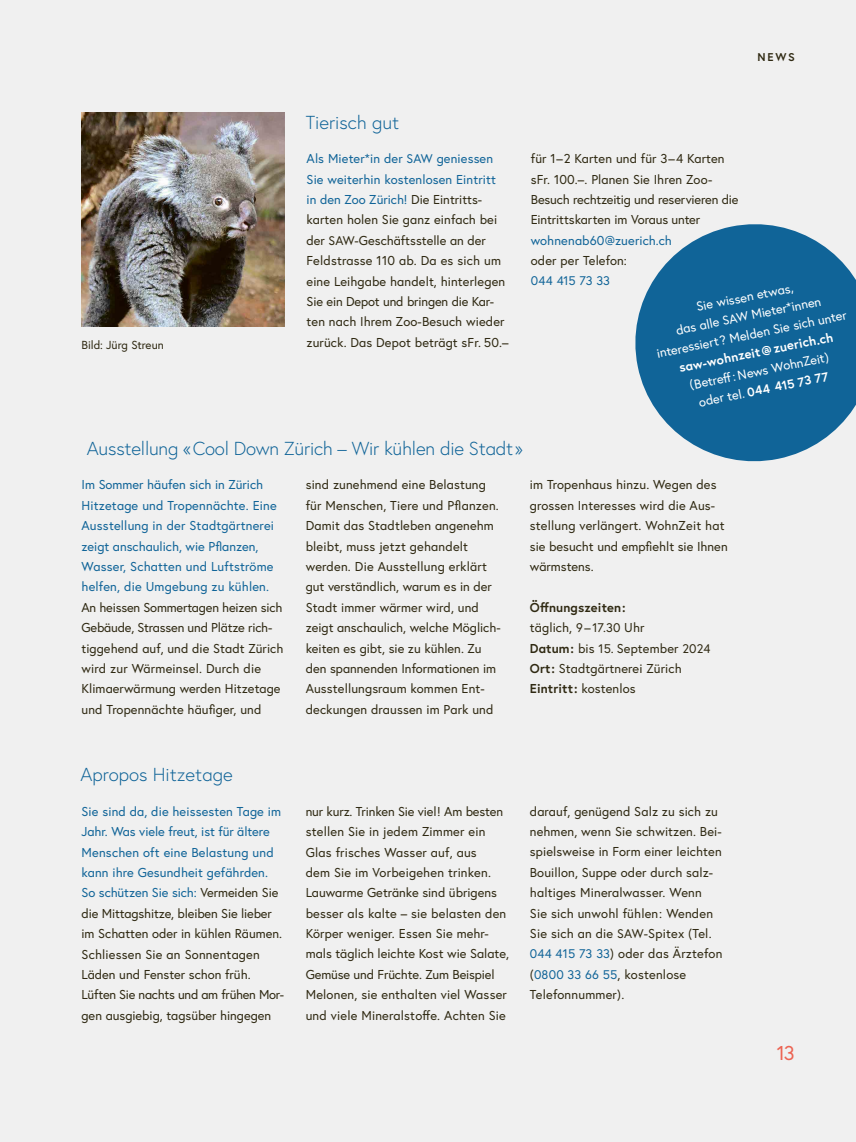
<style>
.page{position:relative;width:856px;height:1142px;background:#fff}
.page>*{position:absolute;margin:0;border:0;box-sizing:border-box;transform-origin:0 0}
.t1{font:20px "Europa";color:#ec6453}
.t2{font:300 18.75px "Europa";letter-spacing:-.01em;color:#106498}
.t3{font:12.88px/20.4px "Europa";letter-spacing:.01em;color:#2f2912}
.t4{font:12.88px/20.4px "Europa";letter-spacing:.015em;color:#106498}
.t5{font:12.88px/18.8px "Europa";color:#fff;text-align:center}
.t6{font:700 12.88px "Europa";color:#fff}
.t7{font:700 12.5px "Europa";color:#fff}
.t8{font:12.5px "Europa";letter-spacing:.005em;color:#106498}
.t9{font:11.62px "Europa";color:#2f2912}
.t10{font:700 11.25px "Europa";color:#2f2912}
.s1{color:#106498}
.s2{font-size:12.5px;color:#106498}
.s3{font-size:12.5px}
.s4{font-weight:400;font-size:12.88px}
.s5{font-weight:700}
</style>
<div class="page">
<div style="left:0;top:0;width:856px;height:1141px;background:#f0f0f0"></div>
<img style="left:82px;top:112px;width:202px;height:214px">
<svg style="left:635px;top:224px;width:221px;height:238px;fill:#106498"></svg>
<p class="t10" style="left:757px;top:50px;width:39px">NEWS</p>
<p class="t9" style="left:82px;top:337px;width:84px">Bild: Jürg Streun</p>
<h2 class="t2" style="left:306px;top:110px;width:95px">Tierisch gut</h2>
<p class="t3" style="left:307px;top:148px;width:204px"><span class="s1">Als Mieter*in der</span> <span class="s2">SAW</span> <span class="s1">geniessen Sie weiterhin kostenlosen Eintritt in den Zoo Zürich!</span> Die Eintritts&shy;karten holen Sie ganz einfach bei der <span class="s3">SAW</span>-Geschäftsstelle an der Feldstrasse 110 ab. Da es sich um eine Leihgabe handelt, hinterlegen Sie ein Depot und bringen die Kar&shy;ten nach Ihrem Zoo-Besuch wieder zurück. Das Depot beträgt sFr. 50.–</p>
<p class="t3" style="left:531px;top:148px;width:209px">für 1–2 Karten und für 3–4 Karten sFr. 100.–. Planen Sie Ihren Zoo-Besuch rechtzeitig und reservieren die Eintrittskarten im Voraus unter</p>
<p class="t4" style="left:531px;top:230px;width:143px">wohnenab60@zuerich.ch</p>
<p class="t3" style="left:531px;top:250px;width:98px">oder per Telefon:</p>
<p class="t8" style="left:531px;top:273px;width:81px">044 415 73 33</p>
<p class="t5" style="left:647px;top:308px;width:195px;rotate:-12deg">Sie wissen etwas,<br>das alle <span class="s3">SAW</span> Mieter*innen interessiert? Melden Sie sich unter</p>
<p class="t6" style="left:677px;top:360px;width:159px;rotate:-12deg">saw-wohnzeit@zuerich.ch</p>
<p class="t5" style="left:687px;top:376px;width:144px;rotate:-12deg">(Betreff : News WohnZeit)</p>
<p class="t7" style="left:697px;top:394px;width:133px;rotate:-12deg"><span class="s4">oder tel.</span> 044 415 73 77</p>
<h2 class="t2" style="left:87px;top:436px;width:437px">Ausstellung «Cool Down Zürich – Wir kühlen die Stadt»</h2>
<p class="t4" style="left:81px;top:474px;width:197px">Im Sommer häufen sich in Zürich Hitzetage und Tropennächte. Eine Ausstellung in der Stadtgärtnerei zeigt anschaulich, wie Pflanzen, Wasser, Schatten und Luftströme helfen, die Umgebung zu kühlen.</p>
<p class="t3" style="left:81px;top:596px;width:203px">An heissen Sommertagen heizen sich Gebäude, Strassen und Plätze rich&shy;tiggehend auf, und die Stadt Zürich wird zur Wärmeinsel. Durch die Klimaerwärmung werden Hitzetage und Tropennächte häufiger, und</p>
<h2 class="t2" style="left:81px;top:762px;width:154px">Apropos Hitzetage</h2>
<p class="t3" style="left:82px;top:800px;width:204px"><span class="s1">Sie sind da, die heissesten Tage im Jahr. Was viele freut, ist für ältere Menschen oft eine Belastung und kann ihre Gesundheit gefährden.<br>So schützen Sie sich:</span> Vermeiden Sie die Mittagshitze, bleiben Sie lieber im Schatten oder in kühlen Räumen.<br>Schliessen Sie an Sonnentagen Läden und Fenster schon früh.<br>Lüften Sie nachts und am frühen Mor&shy;gen ausgiebig, tagsüber hingegen</p>
<p class="t3" style="left:306px;top:474px;width:196px">sind zunehmend eine Belastung für Menschen, Tiere und Pflanzen.<br>Damit das Stadtleben angenehm bleibt, muss jetzt gehandelt werden. Die Ausstellung erklärt gut verständlich, warum es in der<br>Stadt immer wärmer wird, und zeigt anschaulich, welche Möglich&shy;keiten es gibt, sie zu kühlen. Zu den spannenden Informationen im<br>Ausstellungsraum kommen Ent&shy;deckungen draussen im Park und</p>
<p class="t3" style="left:530px;top:474px;width:199px">im Tropenhaus hinzu. Wegen des grossen Interesses wird die Aus&shy;stellung verlängert. WohnZeit hat sie besucht und empfiehlt sie Ihnen wärmstens.</p>
<p class="t3" style="left:530px;top:596px;width:182px"><span class="s5">Öffnungszeiten:<br></span>täglich, <span class="s3">9–17.30</span> Uhr<br><span class="s5">Datum:</span> bis <span class="s3">15</span>. September <span class="s3">2024<br></span><span class="s5">Ort:</span> Stadtgärtnerei Zürich<br><span class="s5">Eintritt:</span> kostenlos</p>
<p class="t3" style="left:306px;top:800px;width:205px">nur kurz. Trinken Sie viel! Am besten stellen Sie in jedem Zimmer ein Glas frisches Wasser auf, aus<br>dem Sie im Vorbeigehen trinken.<br>Lauwarme Getränke sind übrigens besser als kalte – sie belasten den Körper weniger. Essen Sie mehr&shy;mals täglich leichte Kost wie Salate, Gemüse und Früchte. Zum Beispiel Melonen, sie enthalten viel Wasser und viele Mineralstoffe. Achten Sie</p>
<p class="t3" style="left:530px;top:800px;width:194px">darauf, genügend Salz zu sich zu nehmen, wenn Sie schwitzen. Bei&shy;spielsweise in Form einer leichten<br>Bouillon, Suppe oder durch salz&shy;haltiges Mineralwasser. Wenn<br>Sie sich unwohl fühlen: Wenden<br>Sie sich an die <span class="s3">SAW</span>-Spitex (Tel.<br><span class="s2">044 415 73 33</span>) oder das Ärztefon (<span class="s2">0800 33 66 55</span>, kostenlose<br>Telefonnummer).</p>
<h1 class="t1" style="left:776px;top:1040px;width:20px">13</h1>
</div>
